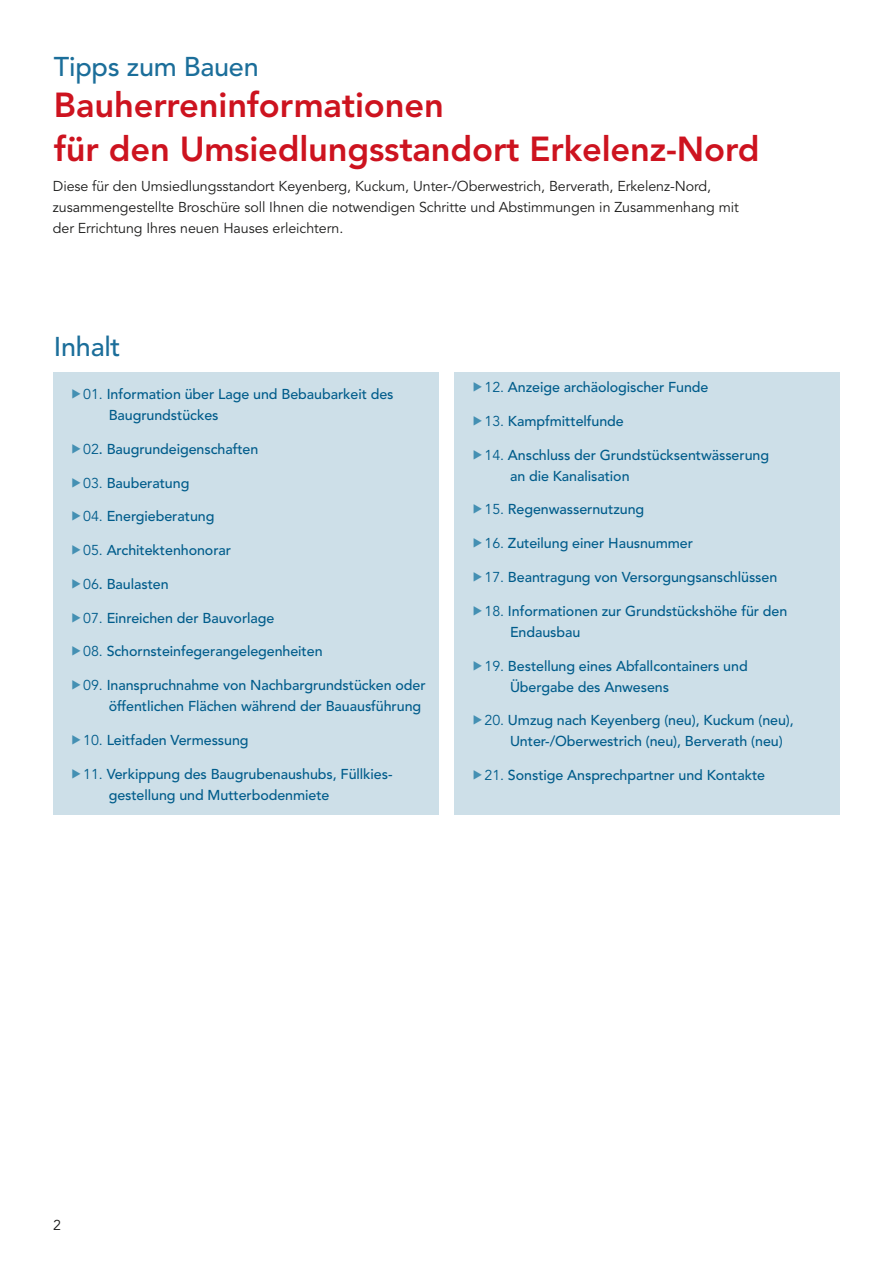
<style>
.page{position:relative;width:893px;height:1263px;background:#fff}
.page>*{position:absolute;margin:0;border:0;box-sizing:border-box;transform-origin:0 0}
.Head_1{font:800 34.5px "Avenir";letter-spacing:-.005em;color:#cd131f}
.Head_2{font:500 27px "Avenir";letter-spacing:-.01em;color:#1b6e9a}
.t1{font:500 14.25px/21px "Avenir";letter-spacing:-.005em;color:#005c8b}
.Copy{font:14.25px/21px "Avenir";letter-spacing:-.005em;color:#1b1b1a}
.s1{color:#4490b3}
.s2{font-weight:400}
</style>
<div class="page">
<div style="left:53px;top:373px;width:386px;height:442px;background:#cddfe8"></div>
<div style="left:455px;top:373px;width:385px;height:442px;background:#cddfe8"></div>
<p class="Head_2" style="left:54px;top:51px;width:206px">Tipps zum Bauen</p>
<p class="Head_1" style="left:54px;top:85px;width:391px">Bauherreninformationen</p>
<p class="Head_1" style="left:54px;top:128px;width:707px">für den Umsiedlungsstandort Erkelenz-Nord</p>
<p class="Copy" style="left:53px;top:175px;width:688px">Diese für den Umsiedlungsstandort Keyenberg, Kuckum, Unter-/Oberwestrich, Berverath, Erkelenz-Nord, zusammengestellte Broschüre soll Ihnen die notwendigen Schritte und Abstimmungen in Zusammenhang mit der Errichtung Ihres neuen Hauses erleichtern.</p>
<p class="Head_2" style="left:54px;top:331px;width:68px">Inhalt</p>
<p class="t1" style="left:109px;top:384px;width:286px;text-indent:-38px"><span class="s1">▶</span><span class="s2">01.</span> Information über Lage und Bebaubarkeit des<br>Baugrundstückes</p>
<p class="t1" style="left:70px;top:439px;width:189px"><span class="s1">▶</span><span class="s2">02</span>. Baugrundeigenschaften</p>
<p class="t1" style="left:70px;top:472px;width:120px"><span class="s1">▶</span><span class="s2">03.</span> Bauberatung</p>
<p class="t1" style="left:70px;top:506px;width:145px"><span class="s1">▶</span><span class="s2">04.</span> Energieberatung</p>
<p class="t1" style="left:70px;top:540px;width:162px"><span class="s1">▶</span><span class="s2">05.</span> Architektenhonorar</p>
<p class="t1" style="left:70px;top:574px;width:100px"><span class="s1">▶</span><span class="s2">06</span>. Baulasten</p>
<p class="t1" style="left:70px;top:607px;width:206px"><span class="s1">▶</span><span class="s2">07.</span> Einreichen der Bauvorlage</p>
<p class="t1" style="left:70px;top:641px;width:254px"><span class="s1">▶</span><span class="s2">08.</span> Schornsteinfegerangelegenheiten</p>
<p class="t1" style="left:109px;top:675px;width:319px;text-indent:-38px"><span class="s1">▶</span><span class="s2">09.</span> Inanspruchnahme von Nachbargrundstücken oder öffentlichen Flächen während der Bauausführung</p>
<p class="t1" style="left:70px;top:730px;width:180px"><span class="s1">▶</span><span class="s2">10.</span> Leitfaden Vermessung</p>
<p class="t1" style="left:109px;top:764px;width:284px;text-indent:-38px"><span class="s1">▶</span><span class="s2">11.</span> Verkippung des Baugrubenaushubs, Füllkies&shy;gestellung und Mutterbodenmiete</p>
<p class="t1" style="left:472px;top:377px;width:238px"><span class="s1">▶</span><span class="s2">12.</span> Anzeige archäologischer Funde</p>
<p class="t1" style="left:472px;top:411px;width:154px"><span class="s1">▶</span><span class="s2">13.</span> Kampfmittelfunde</p>
<p class="t1" style="left:510px;top:445px;width:261px;text-indent:-38px"><span class="s1">▶</span><span class="s2">14.</span> Anschluss der Grundstücksentwässerung an die Kanalisation</p>
<p class="t1" style="left:472px;top:499px;width:174px"><span class="s1">▶</span><span class="s2">15.</span> Regenwassernutzung</p>
<p class="t1" style="left:472px;top:533px;width:223px"><span class="s1">▶</span><span class="s2">16.</span> Zuteilung einer Hausnummer</p>
<p class="t1" style="left:472px;top:567px;width:307px"><span class="s1">▶</span><span class="s2">17.</span> Beantragung von Versorgungsanschlüssen</p>
<p class="t1" style="left:510px;top:601px;width:279px;text-indent:-38px"><span class="s1">▶</span><span class="s2">18.</span> Informationen zur Grundstückshöhe für den<br>Endausbau</p>
<p class="t1" style="left:510px;top:655px;width:239px;text-indent:-38px"><span class="s1">▶</span><span class="s2">19.</span> Bestellung eines Abfallcontainers und<br>Übergabe des Anwesens</p>
<p class="t1" style="left:510px;top:710px;width:285px;text-indent:-38px"><span class="s1">▶</span><span class="s2">20.</span> Umzug nach Keyenberg (neu), Kuckum (neu),<br>Unter-/Oberwestrich (neu), Berverath (neu)</p>
<p class="t1" style="left:472px;top:765px;width:295px"><span class="s1">▶</span><span class="s2">21.</span> Sonstige Ansprechpartner und Kontakte</p>
<p class="Copy" style="left:53px;top:1215px;width:9px">2</p>
</div>
